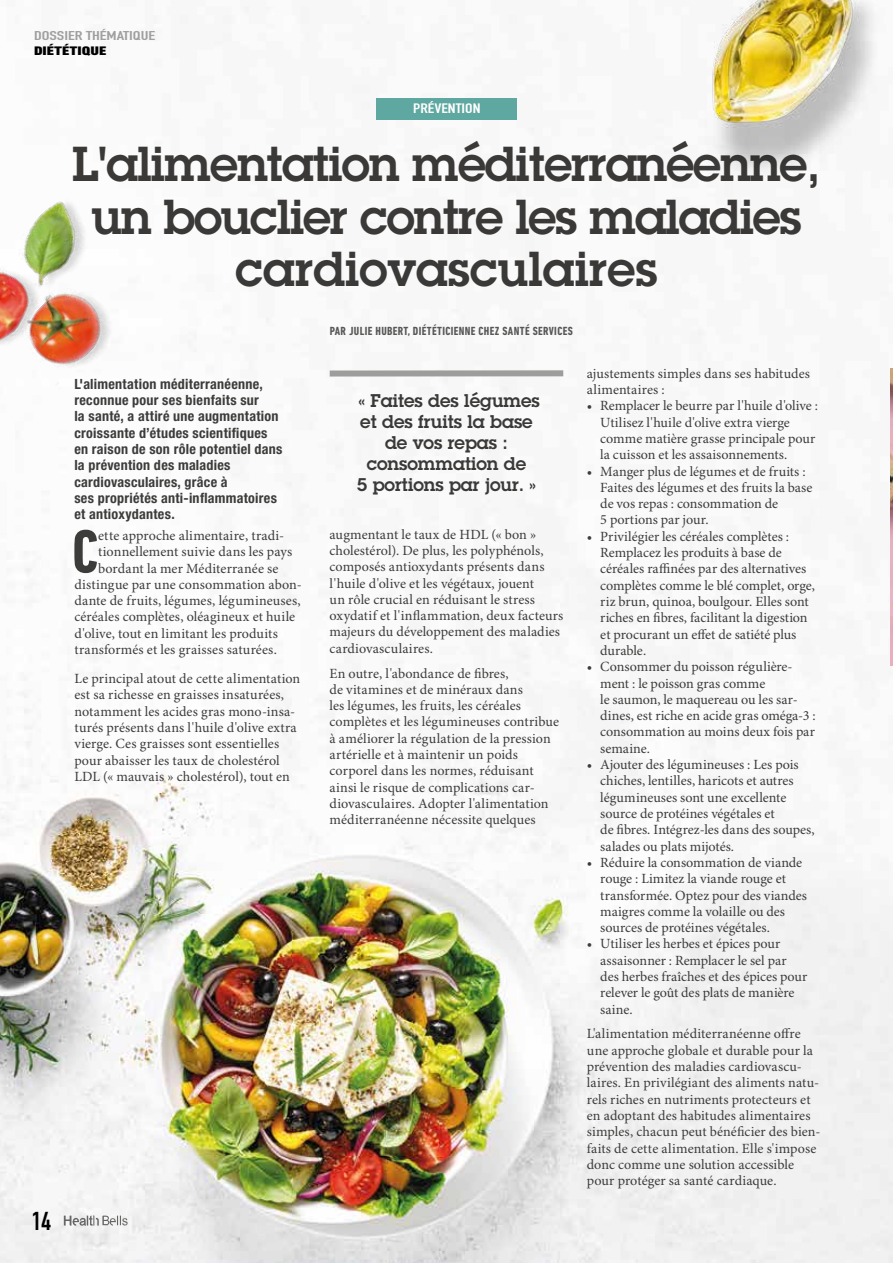
<style>
.page{position:relative;width:893px;height:1263px;background:#fff}
.page>*{position:absolute;margin:0;border:0;box-sizing:border-box;transform-origin:0 0}
.t1{font:700 condensed 62.25px "DIN Next LT Pro";color:#3c3c3b}
.t2{font:600 48px/52.5px "Lubalin Graph Std";letter-spacing:-.02em;color:#3a3938;text-align:center}
.t3{font:700 25.5px "DIN Condensed";color:#000}
.t4{font:600 18px/21px "Lubalin Graph Std";color:#3a3938;text-align:center}
.t5{font:14.1px/16.4px "Minion Pro";letter-spacing:.005em;color:#3c3c3b}
.t6{font:700 condensed 14.1px/16.4px "Helvetica Neue LT Std";letter-spacing:.02em;color:#3c3c3b}
.t7{font:700 13.5px "DIN Condensed";color:#fff;scale:1.3 1}
.t8{font:700 12.6px "DIN Condensed";color:#9f9f9f;scale:1.45 1}
.t9{font:800 condensed 12.6px "DIN Next LT Pro";color:#000;scale:1.45 1}
.t10{font:700 condensed 12px "DIN Next LT Pro";letter-spacing:.03em;color:#575756}
</style>
<div class="page">
<img style="left:0;top:7px;width:893px;height:1256px">
<img style="left:62px;top:1213px;width:66px;height:15px">
<div style="left:377px;top:98px;width:140px;height:21px;background:#5fa7a1"></div>
<div style="left:330px;top:370px;width:233px;height:6px;background:#9d9d9c"></div>
<img style="left:891px;top:368px;width:2px;height:297px">
<img style="left:653px;top:0;width:240px;height:175px">
<img style="left:0;top:134px;width:185px;height:345px">
<p class="t8" style="left:34px;top:27px;width:85px">DOSSIER THÉMATIQUE</p>
<p class="t9" style="left:34px;top:43px;width:51px">DIÉTÉTIQUE</p>
<p class="t7" style="left:413px;top:100px;width:53px">PRÉVENTION</p>
<h2 class="t2" style="left:72px;top:137px;width:750px">L'alimentation méditerranéenne, un bouclier contre les maladies cardiovasculaires</h2>
<p class="t6" style="left:74px;top:375px;width:210px">L'alimentation méditerranéenne, reconnue pour ses bienfaits sur<br>la santé, a attiré une augmentation croissante d’études scientifiques en raison de son rôle potentiel dans la prévention des maladies cardiovasculaires, grâce à<br>ses propriétés anti-inflammatoires et antioxydantes.</p>
<h1 class="t1" style="left:72px;top:516px;width:27px">C</h1>
<p class="t5" style="left:98px;top:528px;width:188px">ette approche alimentaire, tradi-</p>
<p class="t5" style="left:98px;top:544px;width:196px">tionnellement suivie dans les pays</p>
<p class="t5" style="left:98px;top:560px;width:182px">bordant la mer Méditerranée se</p>
<p class="t5" style="left:74px;top:577px;width:229px">distingue par une consommation abon-</p>
<p class="t5" style="left:74px;top:593px;width:228px">dante de fruits, légumes, légumineuses,</p>
<p class="t5" style="left:74px;top:609px;width:222px">céréales complètes, oléagineux et huile</p>
<p class="t5" style="left:74px;top:626px;width:205px">d'olive, tout en limitant les produits</p>
<p class="t5" style="left:74px;top:642px;width:204px">transformés et les graisses saturées.</p>
<p class="t5" style="left:74px;top:671px;width:227px">Le principal atout de cette alimentation est sa richesse en graisses insaturées, notamment les acides gras mono-insa&shy;turés présents dans l'huile d'olive extra vierge. Ces graisses sont essentielles pour abaisser les taux de cholestérol LDL (« mauvais » cholestérol), tout en</p>
<h3 class="t3" style="left:32px;top:1204px;width:20px">14</h3>
<p class="t10" style="left:330px;top:324px;width:245px">PAR JULIE HUBERT, DIÉTÉTICIENNE CHEZ SANTÉ SERVICES</p>
<p class="t4" style="left:357px;top:389px;width:184px">« Faites des légumes et des fruits la base de vos repas : consommation de<br>5 portions par jour. »</p>
<p class="t5" style="left:330px;top:526px;width:235px">augmentant le taux de HDL (« bon » cholestérol). De plus, les polyphénols, composés antioxydants présents dans l'huile d'olive et les végétaux, jouent<br>un rôle crucial en réduisant le stress oxydatif et l'inflammation, deux facteurs majeurs du développement des maladies cardiovasculaires.</p>
<p class="t5" style="left:330px;top:665px;width:231px">En outre, l'abondance de fibres,<br>de vitamines et de minéraux dans<br>les légumes, les fruits, les céréales complètes et les légumineuses contribue à améliorer la régulation de la pression artérielle et à maintenir un poids corporel dans les normes, réduisant ainsi le risque de complications car&shy;diovasculaires. Adopter l'alimentation méditerranéenne nécessite quelques</p>
<p class="t5" style="left:587px;top:366px;width:225px">ajustements simples dans ses habitudes alimentaires :</p>
<p class="t5" style="left:600px;top:398px;width:219px;text-indent:-13px">• Remplacer le beurre par l'huile d'olive :<br>Utilisez l'huile d'olive extra vierge comme matière grasse principale pour la cuisson et les assaisonnements.</p>
<p class="t5" style="left:600px;top:463px;width:214px;text-indent:-13px">• Manger plus de légumes et de fruits :<br>Faites des légumes et des fruits la base de vos repas : consommation de<br>5 portions par jour.</p>
<p class="t5" style="left:600px;top:529px;width:216px;text-indent:-13px">• Privilégier les céréales complètes :<br>Remplacez les produits à base de céréales raffinées par des alternatives complètes comme le blé complet, orge, riz brun, quinoa, boulgour. Elles sont riches en fibres, facilitant la digestion et procurant un effet de satiété plus durable.</p>
<p class="t5" style="left:600px;top:659px;width:217px;text-indent:-13px">• Consommer du poisson régulière&shy;ment : le poisson gras comme<br>le saumon, le maquereau ou les sar&shy;dines, est riche en acide gras oméga-3 : consommation au moins deux fois par semaine.</p>
<p class="t5" style="left:600px;top:757px;width:216px;text-indent:-13px">• Ajouter des légumineuses : Les pois chiches, lentilles, haricots et autres légumineuses sont une excellente source de protéines végétales et<br>de fibres. Intégrez-les dans des soupes, salades ou plats mijotés.</p>
<p class="t5" style="left:600px;top:855px;width:208px;text-indent:-13px">• Réduire la consommation de viande rouge : Limitez la viande rouge et transformée. Optez pour des viandes maigres comme la volaille ou des sources de protéines végétales.</p>
<p class="t5" style="left:600px;top:936px;width:209px;text-indent:-13px">• Utiliser les herbes et épices pour assaisonner : Remplacer le sel par des herbes fraîches et des épices pour relever le goût des plats de manière saine.</p>
<p class="t5" style="left:587px;top:1026px;width:235px">L'alimentation méditerranéenne offre une approche globale et durable pour la prévention des maladies cardiovascu&shy;laires. En privilégiant des aliments natu&shy;rels riches en nutriments protecteurs et en adoptant des habitudes alimentaires simples, chacun peut bénéficier des bien&shy;faits de cette alimentation. Elle s'impose donc comme une solution accessible pour protéger sa santé cardiaque.</p>
</div>
